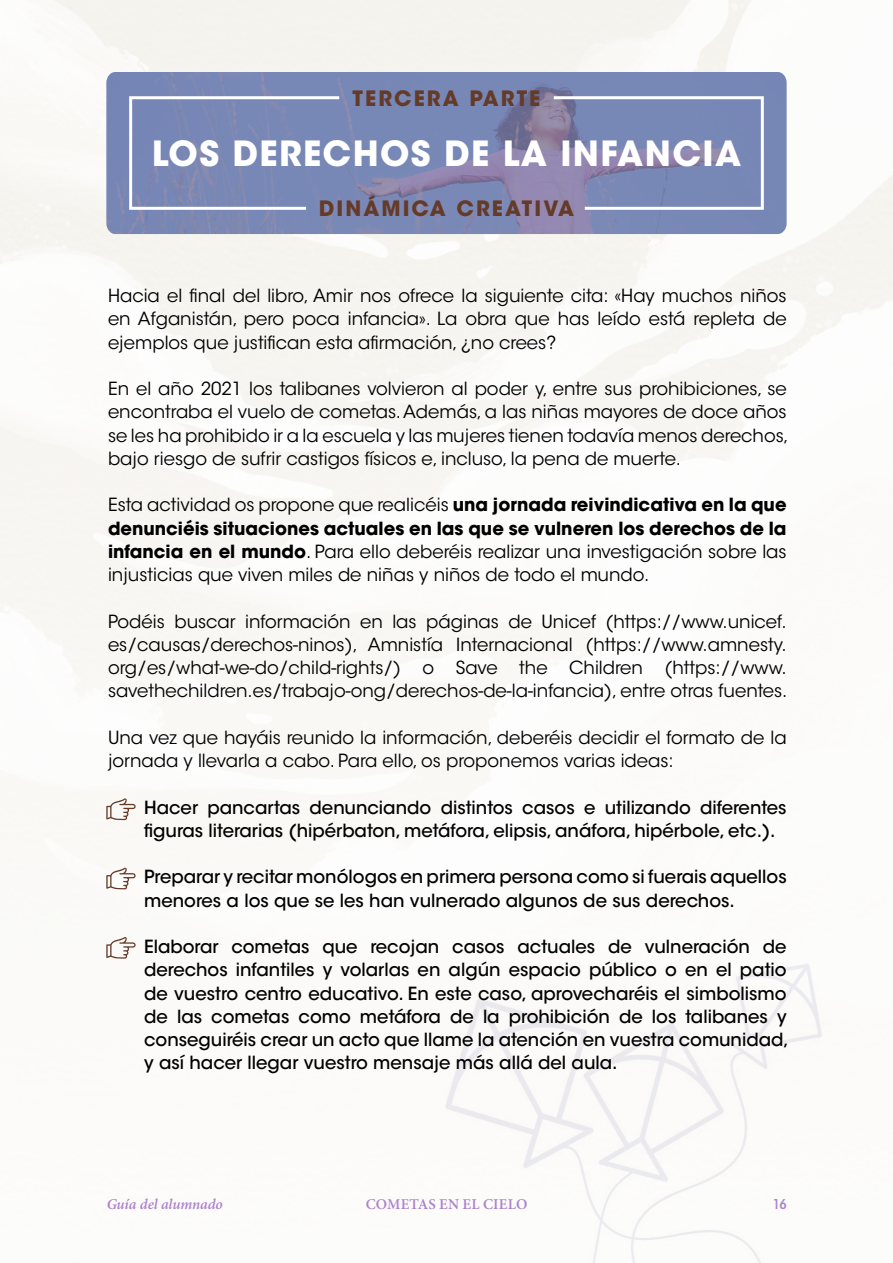
<style>
.page{position:relative;width:893px;height:1263px;background:#fff}
.page>*{position:absolute;margin:0;border:0;box-sizing:border-box;transform-origin:0 0}
.t1{font:700 34.5px "ITC Avant Garde Std";letter-spacing:.04em;color:#fff}
.t2{font:700 21px "ITC Avant Garde Std";letter-spacing:.1em;color:#653a27}
.t3{font:18px/23.2px "ITC Avant Garde Std";color:#000;text-align:justify}
.t4{font:500 18px/23.2px "ITC Avant Garde Std";color:#000}
.t5{font:600 15px "Minion Pro";letter-spacing:.01em;color:#9963bf}
.t6{font:italic 600 15px "Minion Pro";letter-spacing:-.01em;color:#9963bf}
.t7{font:600 condensed 13.5px "ITC Avant Garde Std";color:#9963bf}
.s1{font-weight:700}
</style>
<div class="page">
<img style="left:411px;top:923px;width:452px;height:340px">
<img style="left:106px;top:72px;width:681px;height:162px">
<svg style="left:128px;top:95px;width:214px;height:116px;background:#808eb9"></svg>
<svg style="left:551px;top:95px;width:214px;height:116px;background:#868db6"></svg>
<svg style="left:106px;top:798px;width:30px;height:22px"></svg>
<svg style="left:106px;top:867px;width:30px;height:22px"></svg>
<svg style="left:106px;top:936px;width:30px;height:23px"></svg>
<p class="t2" style="left:353px;top:84px;width:189px">TERCERA PARTE</p>
<h1 class="t1" style="left:152px;top:131px;width:591px">LOS DERECHOS DE LA INFANCIA</h1>
<p class="t2" style="left:319px;top:195px;width:257px">DINÁMICA CREATIVA</p>
<p class="t3" style="left:108px;top:284px;width:680px">Hacia el final del libro, Amir nos ofrece la siguiente cita: «Hay muchos niños en Afganistán, pero poca infancia». La obra que has leído está repleta de ejemplos que justifican esta afirmación, ¿no crees?</p>
<p class="t3" style="left:108px;top:377px;width:682px">En el año 2021 los talibanes volvieron al poder y, entre sus prohibiciones, se encontraba el vuelo de cometas. Además, a las niñas mayores de doce años se les ha prohibido ir a la escuela y las mujeres tienen todavía menos derechos, bajo riesgo de sufrir castigos físicos e, incluso, la pena de muerte.</p>
<p class="t3" style="left:108px;top:493px;width:680px">Esta actividad os propone que realicéis <span class="s1">una jornada reivindicativa en la que denunciéis situaciones actuales en las que se vulneren los derechos de la infancia en el mundo</span>. Para ello deberéis realizar una investigación sobre las injusticias que viven miles de niñas y niños de todo el mundo.</p>
<p class="t3" style="left:108px;top:610px;width:681px">Podéis buscar información en las páginas de Unicef (https://www.unicef. es/causas/derechos-ninos), Amnistía Internacional (https://www.amnesty. org/es/what-we-do/child-rights/) o Save the Children (https://www. savethechildren.es/trabajo-ong/derechos-de-la-infancia), entre otras fuentes.</p>
<p class="t3" style="left:108px;top:726px;width:680px">Una vez que hayáis reunido la información, deberéis decidir el formato de la jornada y llevarla a cabo. Para ello, os proponemos varias ideas:</p>
<p class="t4" style="left:144px;top:796px;width:644px">Hacer pancartas denunciando distintos casos e utilizando diferentes figuras literarias (hipérbaton, metáfora, elipsis, anáfora, hipérbole, etc.).</p>
<p class="t4" style="left:144px;top:865px;width:644px">Preparar y recitar monólogos en primera persona como si fuerais aquellos menores a los que se les han vulnerado algunos de sus derechos.</p>
<p class="t4" style="left:144px;top:935px;width:646px">Elaborar cometas que recojan casos actuales de vulneración de derechos infantiles y volarlas en algún espacio público o en el patio de vuestro centro educativo. En este caso, aprovecharéis el simbolismo de las cometas como metáfora de la prohibición de los talibanes y conseguiréis crear un acto que llame la atención en vuestra comunidad, y así hacer llegar vuestro mensaje más allá del aula.</p>
<p class="t6" style="left:106px;top:1195px;width:118px">Guía del alumnado</p>
<p class="t5" style="left:366px;top:1195px;width:163px">COMETAS EN EL CIELO</p>
<p class="t7" style="left:772px;top:1196px;width:16px">16</p>
</div>
